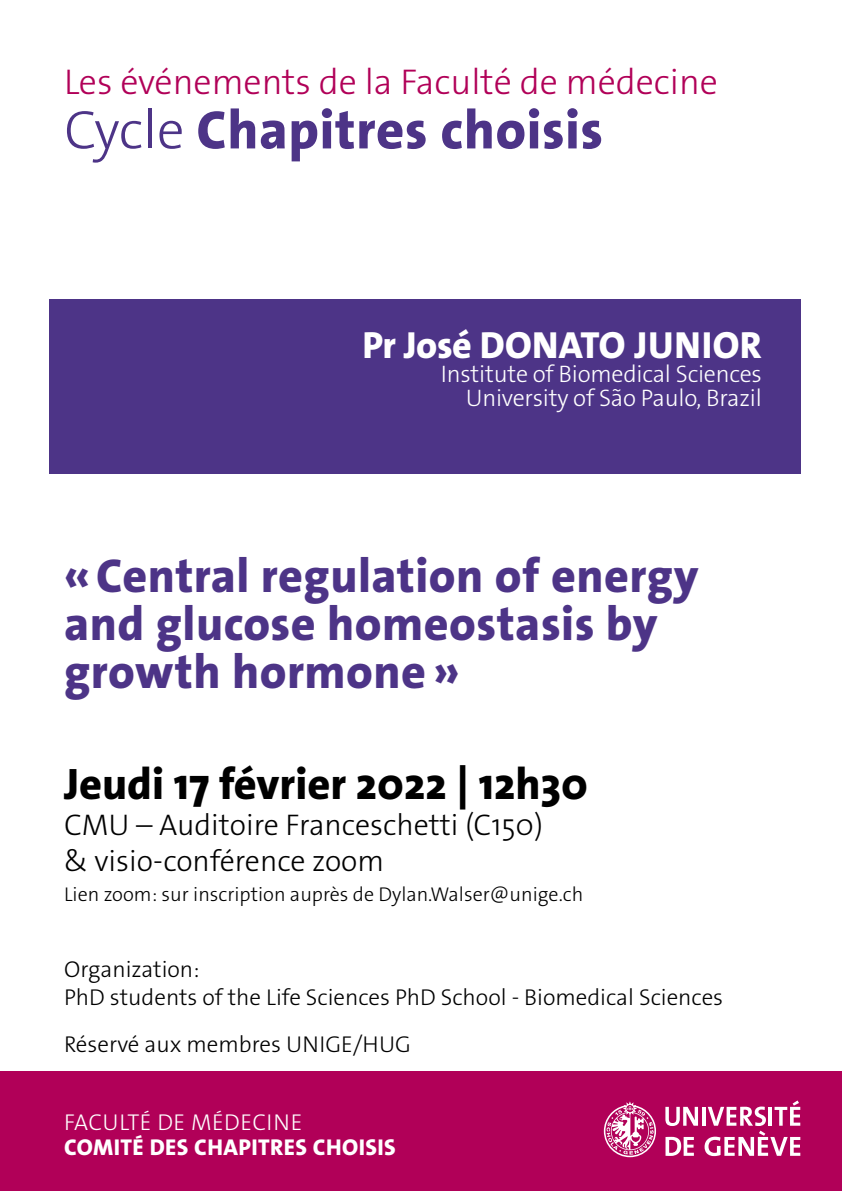
<style>
.page{position:relative;width:842px;height:1191px;background:#fff}
.page>*{position:absolute;margin:0;border:0;box-sizing:border-box;transform-origin:0 0}
.t1{font:800 54.8px "The Sans Os F";letter-spacing:.01em;color:#4d3487}
.t2{font:800 48px/48px "The Sans Os F";letter-spacing:.01em;color:#4d3487}
.t3{font:800 44.4px "The Sans Os F";color:#000}
.t4{font:800 38px "The Sans Os F";letter-spacing:.01em;color:#fff}
.t5{font:300 36px "The Sans Os F";color:#b10058}
.t6{font:300 30px/36px "The Sans Os F";color:#000}
.t7{font:300 24px/24px "The Sans Os F";letter-spacing:-.01em;color:#fff;text-align:right}
.t8{font:300 23px/27.6px "The Sans Os F";color:#000}
.t9{font:800 23px "The Sans Os F";letter-spacing:.02em;color:#fff}
.t10{font:300 23px "The Sans Os F";letter-spacing:.02em;color:#fff}
.t11{font:300 20px "The Sans Os F";color:#000}
.s1{font-weight:300}
</style>
<div class="page">
<div style="left:49px;top:299px;width:751px;height:174px;background:#4d3487"></div>
<div style="left:0;top:1071px;width:842px;height:120px;background:#b10058"></div>
<svg style="left:604px;top:1101px;width:52px;height:56px"></svg>
<svg style="left:665px;top:1106px;width:33px;height:20px"></svg>
<hr style="left:702px;top:1106px;width:3px;height:19px;background:#fff">
<svg style="left:665px;top:1136px;width:29px;height:20px"></svg>
<svg style="left:704px;top:1100px;width:96px;height:56px"></svg>
<h3 class="t5" style="left:64px;top:58px;width:655px">Les événements de la Faculté de médecine</h3>
<h1 class="t1" style="left:64px;top:95px;width:540px"><span class="s1">Cycle</span> Chapitres choisis</h1>
<h3 class="t4" style="left:362px;top:321px;width:401px">Pr José DONATO JUNIOR</h3>
<p class="t7" style="left:441px;top:362px;width:322px">Institute of Biomedical Sciences<br>University of São Paulo, Brazil</p>
<h2 class="t2" style="left:64px;top:552px;width:636px">«Central regulation of energy and glucose homeostasis by growth hormone »</h2>
<h3 class="t3" style="left:64px;top:755px;width:525px">Jeudi 17 février 2022 | 12h30</h3>
<h3 class="t6" style="left:64px;top:807px;width:480px">CMU – Auditoire Franceschetti (C150) &amp; visio-conférence zoom</h3>
<p class="t11" style="left:64px;top:881px;width:521px">Lien zoom: sur inscription auprès de Dylan.Walser@unige.ch</p>
<p class="t8" style="left:64px;top:955px;width:660px">Organization:<br>PhD students of the Life Sciences PhD School - Biomedical Sciences</p>
<p class="t8" style="left:64px;top:1030px;width:348px">Réservé aux membres UNIGE/HUG</p>
<p class="t10" style="left:64px;top:1107px;width:240px">FACULTÉ DE MÉDECINE</p>
<p class="t9" style="left:64px;top:1132px;width:333px">COMITÉ DES CHAPITRES CHOISIS</p>
</div>
